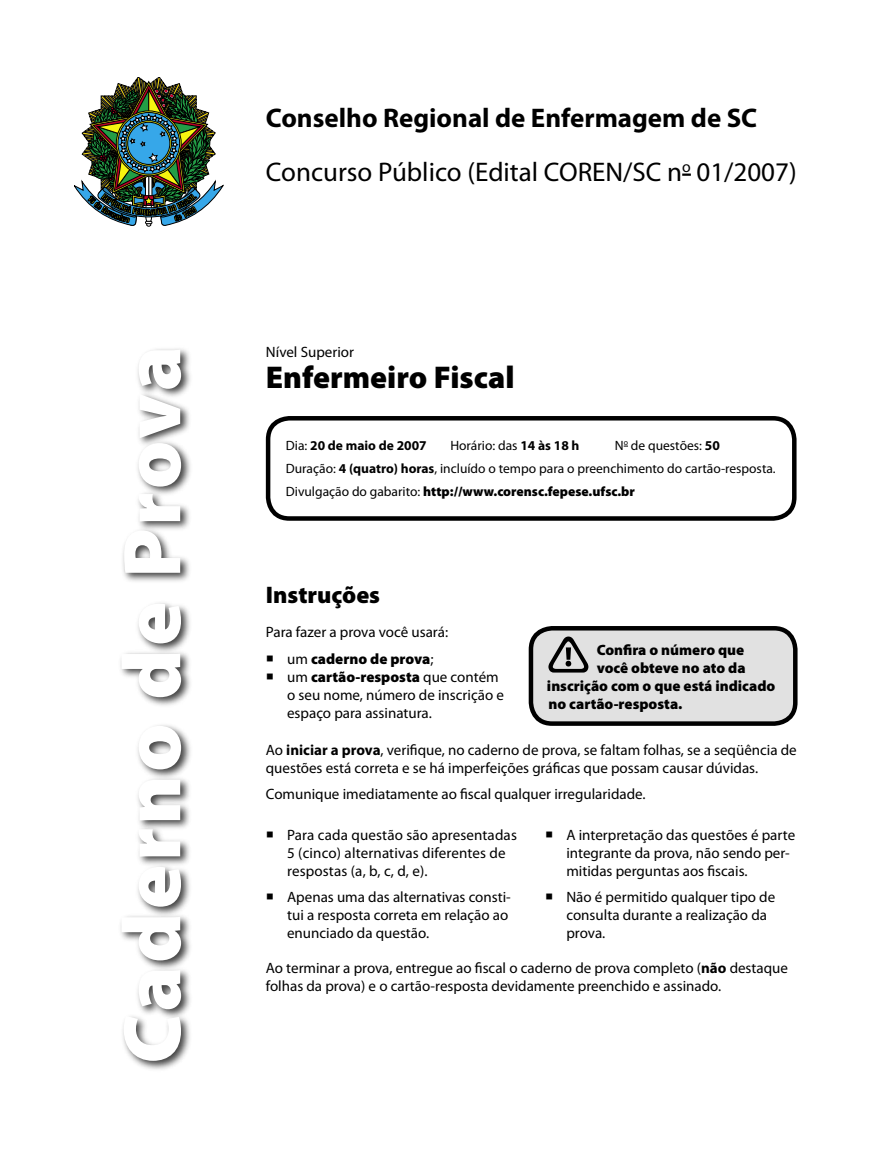
<style>
.page{position:relative;width:872px;height:1170px;background:#fff}
.page>*{position:absolute;margin:0;border:0;box-sizing:border-box;transform-origin:0 0}
.t1{font:900 82.5px "Myriad Pro";letter-spacing:.04em;color:#fff}
.t2{font:900 31.5px "Myriad Pro";color:#000}
.t3{font:27px "Myriad Pro";color:#000}
.t4{font:700 27px "Myriad Pro";color:#000}
.t5{font:900 24px "Myriad Pro";color:#000}
.t6{font:15px/18px "Myriad Pro";color:#000}
.t7{font:900 15px "Myriad Pro";color:#000}
.t8{font:13.5px/23px "Myriad Pro";color:#000}
.t9{font:700 13.5px "Myriad Pro";color:#000}
.s1{font-weight:400}
.s2{font-weight:700}
.s3{font-weight:900}
</style>
<div class="page">
<div style="left:118px;top:345px;width:75px;height:727px;background:#000;opacity:.75"></div>
<svg style="left:682px;top:173px;width:9px;height:3px"></svg>
<svg style="left:74px;top:77px;width:149px;height:149px"></svg>
<svg style="left:528px;top:626px;width:270px;height:97px;background:#ccc"></svg>
<svg style="left:265px;top:416px;width:532px;height:102px"></svg>
<p class="t1" style="left:105px;top:1063px;width:719px;rotate:-90deg">Caderno de Prova</p>
<p class="t4" style="left:266px;top:102px;width:493px">Conselho Regional de Enfermagem de SC</p>
<p class="t3" style="left:266px;top:157px;width:532px">Concurso Público (Edital COREN/SC n<sup>o</sup> 01/2007)</p>
<p class="t6" style="left:266px;top:343px;width:90px">Nível Superior</p>
<p class="t2" style="left:266px;top:360px;width:250px">Enfermeiro Fiscal</p>
<p class="t9" style="left:286px;top:437px;width:142px"><span class="s1">Dia:</span> 20 de maio de 2007</p>
<p class="t8" style="left:450px;top:434px;width:131px">Horário: das <span class="s2">14 às 18 h</span></p>
<p class="t8" style="left:286px;top:434px;width:491px;text-indent:329px">N<sup>o</sup> de questões: <span class="s2">50<br></span>Duração: <span class="s2">4 (quatro) horas</span>, incluído o tempo para o preenchimento do cartão-resposta.<br>Divulgação do gabarito: <span class="s3">http://www.corensc.fepese.ufsc.br</span></p>
<p class="t5" style="left:266px;top:581px;width:116px">Instruções</p>
<p class="t6" style="left:266px;top:623px;width:184px">Para fazer a prova você usará:</p>
<p class="t7" style="left:287px;top:650px;width:148px"><span class="s1">um</span> caderno de prova<span class="s1">;</span></p>
<p class="t6" style="left:287px;top:668px;width:218px">um <span class="s3">cartão-resposta</span> que contém o seu nome, número de inscrição e espaço para assinatura.</p>
<p class="t7" style="left:596px;top:641px;width:149px">Confira o número que</p>
<p class="t7" style="left:596px;top:659px;width:150px">você obteve no ato da</p>
<p class="t7" style="left:547px;top:677px;width:230px">inscrição com o que está indicado</p>
<p class="t7" style="left:548px;top:695px;width:135px">no cartão-resposta.</p>
<p class="t6" style="left:266px;top:741px;width:532px">Ao <span class="s2">iniciar a prova</span>, verifique, no caderno de prova, se faltam folhas, se a seqüência de questões está correta e se há imperfeições gráficas que possam causar dúvidas.</p>
<p class="t6" style="left:266px;top:785px;width:381px">Comunique imediatamente ao fiscal qualquer irregularidade.</p>
<p class="t6" style="left:287px;top:825px;width:231px">Para cada questão são apresentadas<br>5 (cinco) alternativas diferentes de respostas (a, b, c, d, e).</p>
<p class="t6" style="left:287px;top:888px;width:225px">Apenas uma das alternativas consti&shy;tui a resposta correta em relação ao enunciado da questão.</p>
<p class="t6" style="left:566px;top:825px;width:230px">A interpretação das questões é parte integrante da prova, não sendo per&shy;mitidas perguntas aos fiscais.</p>
<p class="t6" style="left:566px;top:888px;width:210px">Não é permitido qualquer tipo de consulta durante a realização da prova.</p>
<p class="t6" style="left:266px;top:959px;width:523px">Ao terminar a prova, entregue ao fiscal o caderno de prova completo (<span class="s2">não</span> destaque folhas da prova) e o cartão-resposta devidamente preenchido e assinado.</p>
</div>
